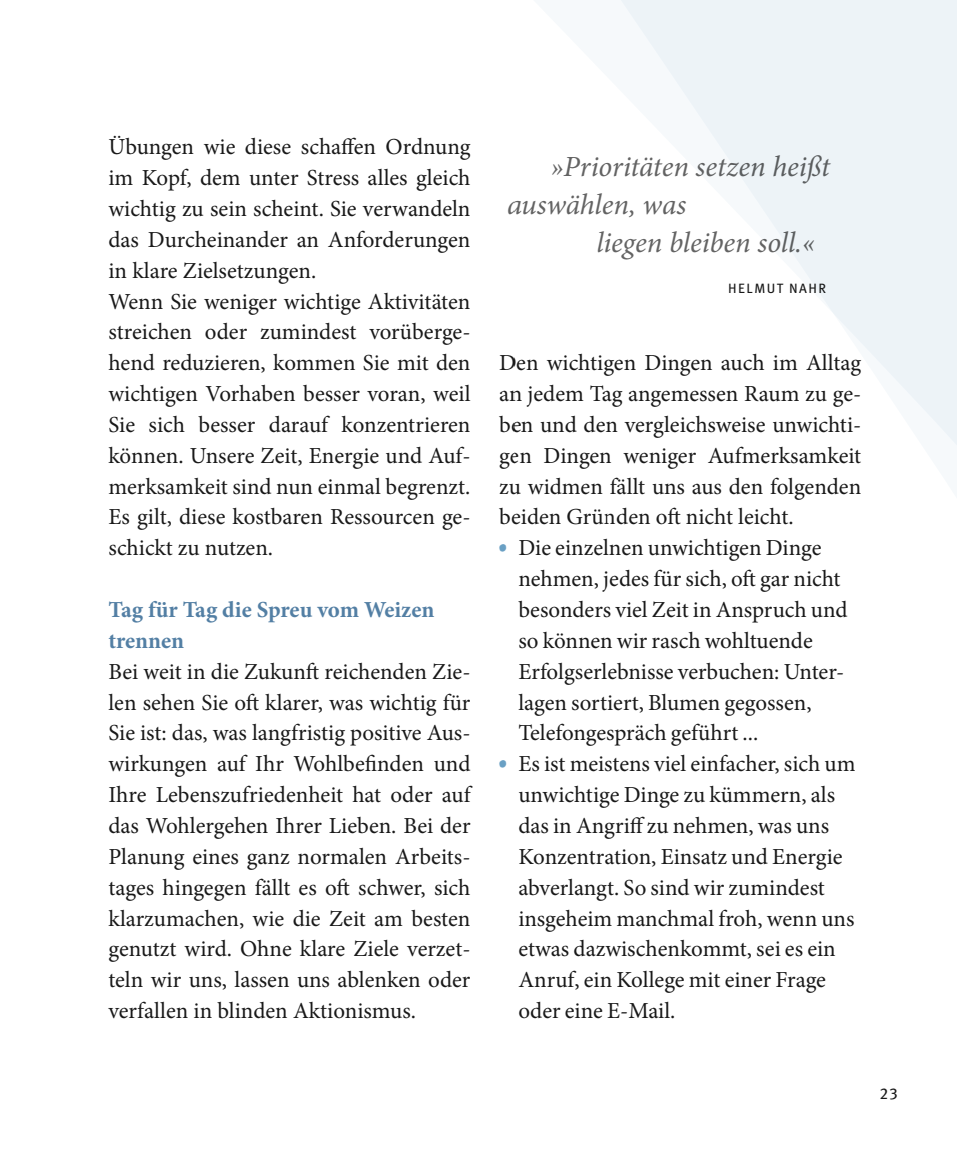
<style>
.page{position:relative;width:957px;height:1149px;background:#fff}
.page>*{position:absolute;margin:0;border:0;box-sizing:border-box;transform-origin:0 0}
.fliesstext_abs{font:italic 29.25px "Minion Pro";letter-spacing:-.005em;color:#636363}
.fliesstext_abs-2{font:22.95px/30.8px "Minion Pro";color:#191919;text-align:justify}
.ueberschrift_4{font:700 22.95px/30.8px "Minion Pro";letter-spacing:-.005em;color:#537fa4}
.Pagina{font:15.75px "Meta OT";color:#191919}
.fliesstext_abs-3{font:13.5px "Meta OT";letter-spacing:.11em;color:#191919}
</style>
<div class="page">
<svg style="left:621px;top:0;width:336px;height:445px;fill:#edf3f7"></svg>
<p class="fliesstext_abs-2" style="left:108px;top:131px;width:363px">Übungen wie diese schaffen Ordnung im Kopf, dem unter Stress alles gleich wichtig zu sein scheint. Sie verwandeln das Durcheinander an Anforderungen in klare Zielsetzungen.</p>
<p class="fliesstext_abs-2" style="left:108px;top:286px;width:363px">Wenn Sie weniger wichtige Aktivitäten streichen oder zumindest vorüberge&shy;hend reduzieren, kommen Sie mit den wichtigen Vorhaben besser voran, weil Sie sich besser darauf konzentrieren können. Unsere Zeit, Energie und Auf&shy;merksamkeit sind nun einmal begrenzt.<br>Es gilt, diese kostbaren Ressourcen ge&shy;schickt zu nutzen.</p>
<p class="ueberschrift_4" style="left:108px;top:593px;width:327px">Tag für Tag die Spreu vom Weizen trennen</p>
<p class="fliesstext_abs-2" style="left:108px;top:656px;width:363px">Bei weit in die Zukunft reichenden Zie&shy;len sehen Sie oft klarer, was wichtig für Sie ist: das, was langfristig positive Aus&shy;wirkungen auf Ihr Wohlbefinden und Ihre Lebenszufriedenheit hat oder auf das Wohlergehen Ihrer Lieben. Bei der Planung eines ganz normalen Arbeits&shy;tages hingegen fällt es oft schwer, sich klarzumachen, wie die Zeit am besten genutzt wird. Ohne klare Ziele verzet&shy;teln wir uns, lassen uns ablenken oder verfallen in blinden Aktionismus.</p>
<p class="fliesstext_abs" style="left:550px;top:146px;width:281px">»Prioritäten setzen heißt</p>
<p class="fliesstext_abs" style="left:507px;top:185px;width:181px">auswählen, was</p>
<p class="fliesstext_abs" style="left:596px;top:223px;width:220px">liegen bleiben soll.«</p>
<p class="fliesstext_abs-3" style="left:728px;top:280px;width:100px">HELMUT NAHR</p>
<p class="fliesstext_abs-2" style="left:499px;top:347px;width:363px">Den wichtigen Dingen auch im Alltag an jedem Tag angemessen Raum zu ge&shy;ben und den vergleichsweise unwichti&shy;gen Dingen weniger Aufmerksamkeit zu widmen fällt uns aus den folgenden beiden Gründen oft nicht leicht.</p>
<p class="fliesstext_abs-2" style="left:518px;top:532px;width:331px;text-align:left">Die einzelnen unwichtigen Dinge nehmen, jedes für sich, oft gar nicht besonders viel Zeit in Anspruch und so können wir rasch wohltuende Erfolgserlebnisse verbuchen: Unter‑ lagen sortiert, Blumen gegossen, Telefongespräch geführt ...</p>
<p class="fliesstext_abs-2" style="left:518px;top:748px;width:339px;text-align:left">Es ist meistens viel einfacher, sich um unwichtige Dinge zu kümmern, als das in Angriff zu nehmen, was uns<br>Konzentration, Einsatz und Energie abverlangt. So sind wir zumindest insgeheim manchmal froh, wenn uns etwas dazwischenkommt, sei es ein<br>Anruf, ein Kollege mit einer Frage oder eine E-Mail.</p>
<p class="Pagina" style="left:879px;top:1083px;width:20px">23</p>
</div>
